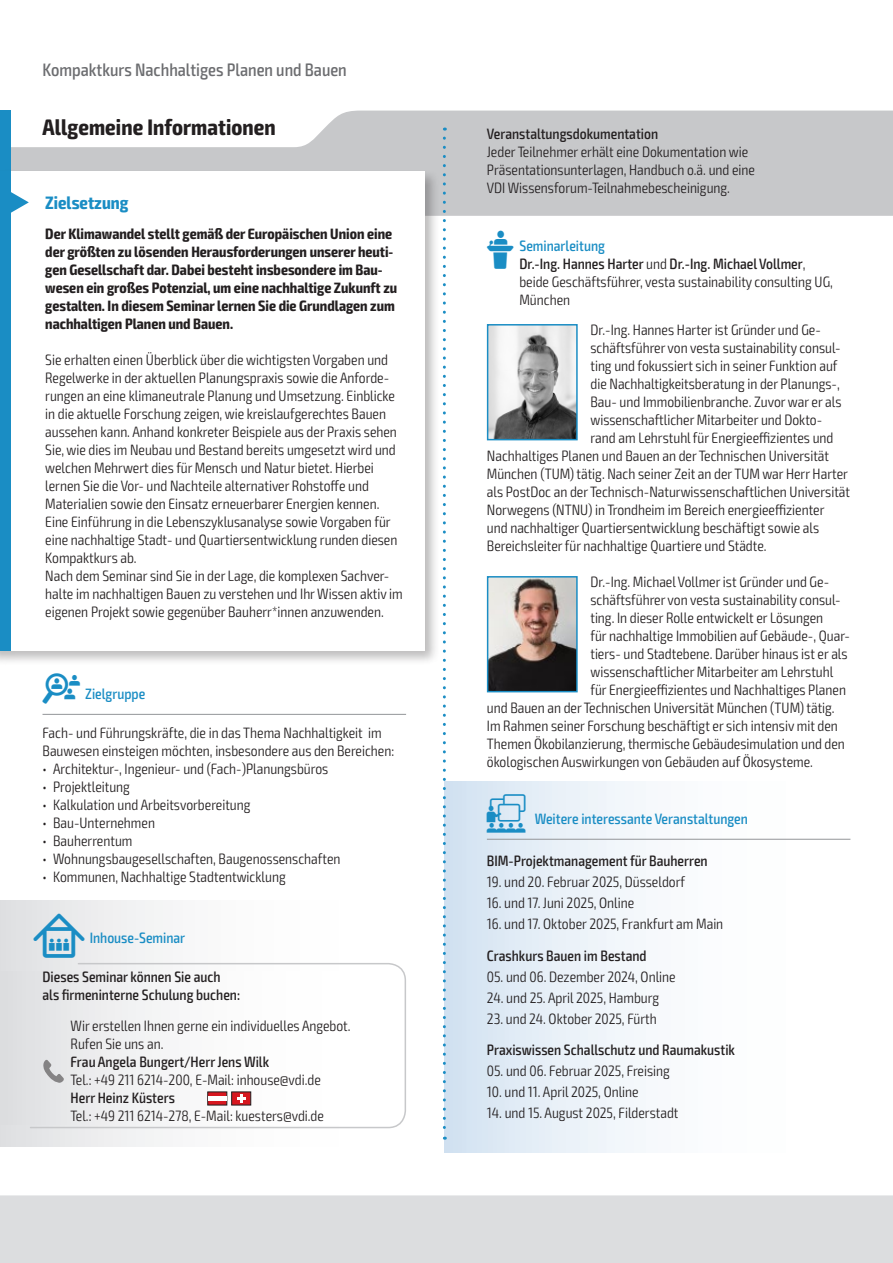
<style>
.page{position:relative;width:893px;height:1263px;background:#fff}
.page>*{position:absolute;margin:0;border:0;box-sizing:border-box;transform-origin:0 0}
.t1{font:700 condensed 22.5px "Exo 2";letter-spacing:.005em;color:#231f20}
.t2{font:500 condensed 18px "Exo 2";color:#6c6d70}
.t3{font:700 condensed 18px "Exo 2";color:#1a8dc4}
.t4{font:300 condensed 15px/18px "Exo 2";color:#231f20}
.t5{font:700 condensed 15px/18px "Exo 2";color:#231f20}
.t6{font:500 condensed 15px/18px "Exo 2";color:#231f20}
.t7{font:500 condensed 15px "Exo 2";color:#1a8dc4}
.s1{font-family:"VDI Iconset S4 A Regular";font-weight:400;font-stretch:normal;color:#1a8dc4}
.s2{font-weight:500;color:#1a8dc4}
.s3{font-weight:500}
.s4{font-family:"VDI Iconset S4 A Regular";font-weight:400;font-stretch:normal}
.s5{font-family:"VDI Iconset S4 A Regular";font-weight:400;font-stretch:normal;font-size:19.5px}
.s6{font-family:"VDI Iconset S4 A Regular";font-weight:400;font-stretch:normal;font-size:15.45px}
</style>
<div class="page">
<div style="left:0;top:1195px;width:893px;height:68px;background:#dcdddf"></div>
<svg style="left:11px;top:111px;width:881px;height:105px;fill:#c7c8ca"></svg>
<hr style="left:892px;top:111px;width:1px;height:105px;background:#1a8dc4">
<div style="left:0;top:111px;width:11px;height:63px;background:#1a8dc4"></div>
<div style="left:0;top:168px;width:440px;height:498px;background:#231f20;opacity:.3"></div>
<div style="left:0;top:171px;width:424px;height:480px;background:#fff"></div>
<div style="left:0;top:171px;width:11px;height:480px;background:#1a8dc4"></div>
<svg style="left:11px;top:192px;width:18px;height:21px"></svg>
<hr style="left:43px;top:714px;width:363px;height:1px;background:#939598">
<div style="left:444px;top:782px;width:406px;height:370px;background:linear-gradient(to right,#d9e6f3,#fff)"></div>
<hr style="left:487px;top:839px;width:363px;height:1px;background:#939598">
<div style="left:0;top:900px;width:406px;height:247px;background:linear-gradient(to right,#e4e5e7,#fff)"></div>
<svg style="left:29px;top:962px;width:377px;height:167px"></svg>
<div style="left:0;top:972px;width:383px;height:152px;background:linear-gradient(to right,#e2e3e5,#fff)"></div>
<svg style="left:207px;top:1091px;width:44px;height:14px"></svg>
<hr style="left:208px;top:1096px;width:19px;height:4px;background:#fff">
<svg style="left:43px;top:1060px;width:21px;height:23px"></svg>
<img style="left:490px;top:579px;width:85px;height:110px">
<div style="left:487px;top:576px;width:91px;height:116px;border:2px solid #1a8dc4"></div>
<img style="left:490px;top:327px;width:85px;height:110px">
<div style="left:487px;top:324px;width:91px;height:116px;border:2px solid #1a8dc4"></div>
<svg style="left:443px;top:138px;width:3px;height:1002px"></svg>
<p class="t2" style="left:43px;top:59px;width:306px">Kompaktkurs Nachhaltiges Planen und Bauen</p>
<h1 class="t1" style="left:43px;top:113px;width:235px">Allgemeine Informationen</h1>
<p class="t6" style="left:487px;top:125px;width:173px">Veranstaltungsdokumentation</p>
<p class="t4" style="left:487px;top:143px;width:270px">Jeder Teilnehmer erhält eine Dokumentation wie<br>Präsentationsunterlagen, Handbuch o.ä. und eine<br>VDI Wissensforum-Teilnahmebescheinigung.</p>
<p class="t5" style="left:45px;top:225px;width:353px">Der Klimawandel stellt gemäß der Europäischen Union eine der größten zu lösenden Herausforderungen unserer heuti&shy;gen Gesellschaft dar. Dabei besteht insbesondere im Bau&shy;wesen ein großes Potenzial, um eine nachhaltige Zukunft zu gestalten. In diesem Seminar lernen Sie die Grundlagen zum nachhaltigen Planen und Bauen.</p>
<p class="t4" style="left:45px;top:351px;width:359px">Sie erhalten einen Überblick über die wichtigsten Vorgaben und Regelwerke in der aktuellen Planungspraxis sowie die Anforde&shy;rungen an eine klimaneutrale Planung und Umsetzung. Einblicke in die aktuelle Forschung zeigen, wie kreislaufgerechtes Bauen aussehen kann. Anhand konkreter Beispiele aus der Praxis sehen Sie, wie dies im Neubau und Bestand bereits umgesetzt wird und welchen Mehrwert dies für Mensch und Natur bietet. Hierbei lernen Sie die Vor- und Nachteile alternativer Rohstoffe und Materialien sowie den Einsatz erneuerbarer Energien kennen.<br>Eine Einführung in die Lebenszyklusanalyse sowie Vorgaben für eine nachhaltige Stadt- und Quartiersentwicklung runden diesen Kompaktkurs ab.<br>Nach dem Seminar sind Sie in der Lage, die komplexen Sachver&shy;halte im nachhaltigen Bauen zu verstehen und Ihr Wissen aktiv im eigenen Projekt sowie gegenüber Bauherr*innen anzuwenden.</p>
<p class="t3" style="left:45px;top:192px;width:85px">Zielsetzung</p>
<p class="t4" style="left:519px;top:237px;width:315px;text-indent:-33px"><span class="s1">L</span> <span class="s2">Seminarleitung<br></span><span class="s3">Dr.-Ing. Hannes Harter</span> und <span class="s3">Dr.-Ing. Michael Vollmer</span>, beide Geschäftsführer, vesta sustainability consulting UG, München</p>
<p class="t4" style="left:590px;top:321px;width:232px">Dr.-Ing. Hannes Harter ist Gründer und Ge-</p>
<p class="t4" style="left:590px;top:339px;width:252px">schäftsführer von vesta sustainability consul-</p>
<p class="t4" style="left:590px;top:357px;width:248px">ting und fokussiert sich in seiner Funktion auf</p>
<p class="t4" style="left:590px;top:375px;width:251px">die Nachhaltigkeitsberatung in der Planungs-,</p>
<p class="t4" style="left:590px;top:393px;width:253px">Bau- und Immobilienbranche. Zuvor war er als</p>
<p class="t4" style="left:590px;top:411px;width:233px">wissenschaftlicher Mitarbeiter und Dokto-</p>
<p class="t4" style="left:590px;top:429px;width:245px">rand am Lehrstuhl für Energieeffizientes und</p>
<p class="t4" style="left:487px;top:447px;width:344px">Nachhaltiges Planen und Bauen an der Technischen Universität</p>
<p class="t4" style="left:487px;top:465px;width:363px">München (TUM) tätig. Nach seiner Zeit an der TUM war Herr Harter</p>
<p class="t4" style="left:487px;top:483px;width:365px">als PostDoc an der Technisch-Naturwissenschaftlichen Universität</p>
<p class="t4" style="left:487px;top:501px;width:339px">Norwegens (NTNU) in Trondheim im Bereich energieeffizienter</p>
<p class="t4" style="left:487px;top:519px;width:334px">und nachhaltiger Quartiersentwicklung beschäftigt sowie als</p>
<p class="t4" style="left:487px;top:537px;width:281px">Bereichsleiter für nachhaltige Quartiere und Städte.</p>
<p class="t4" style="left:590px;top:573px;width:240px">Dr.-Ing. Michael Vollmer ist Gründer und Ge-</p>
<p class="t4" style="left:590px;top:591px;width:252px">schäftsführer von vesta sustainability consul-</p>
<p class="t4" style="left:590px;top:609px;width:234px">ting. In dieser Rolle entwickelt er Lösungen</p>
<p class="t4" style="left:590px;top:627px;width:261px">für nachhaltige Immobilien auf Gebäude-, Quar-</p>
<p class="t4" style="left:590px;top:645px;width:259px">tiers- und Stadtebene. Darüber hinaus ist er als</p>
<p class="t4" style="left:590px;top:663px;width:244px">wissenschaftlicher Mitarbeiter am Lehrstuhl</p>
<p class="t4" style="left:590px;top:681px;width:257px">für Energieeffizientes und Nachhaltiges Planen</p>
<p class="t4" style="left:487px;top:699px;width:349px">und Bauen an der Technischen Universität München (TUM) tätig.</p>
<p class="t4" style="left:487px;top:717px;width:352px">Im Rahmen seiner Forschung beschäftigt er sich intensiv mit den</p>
<p class="t4" style="left:487px;top:735px;width:360px">Themen Ökobilanzierung, thermische Gebäudesimulation und den</p>
<p class="t4" style="left:487px;top:753px;width:328px">ökologischen Auswirkungen von Gebäuden auf Ökosysteme.</p>
<p class="t7" style="left:43px;top:685px;width:104px"><span class="s4">Z</span> Zielgruppe</p>
<p class="t4" style="left:43px;top:724px;width:353px">Fach- und Führungskräfte, die in das Thema Nachhaltigkeit im<br>Bauwesen einsteigen möchten, insbesondere aus den Bereichen:</p>
<p class="t4" style="left:43px;top:760px;width:287px">• Architektur-, Ingenieur- und (Fach-)Planungsbüros</p>
<p class="t4" style="left:43px;top:778px;width:89px">• Projektleitung</p>
<p class="t4" style="left:43px;top:796px;width:209px">• Kalkulation und Arbeitsvorbereitung</p>
<p class="t4" style="left:43px;top:814px;width:114px">• Bau-Unternehmen</p>
<p class="t4" style="left:43px;top:832px;width:91px">• Bauherrentum</p>
<p class="t4" style="left:43px;top:850px;width:299px">• Wohnungsbaugesellschaften, Baugenossenschaften</p>
<p class="t4" style="left:43px;top:868px;width:245px">• Kommunen, Nachhaltige Stadtentwicklung</p>
<p class="t7" style="left:487px;top:810px;width:263px"><span class="s5">W</span> Weitere interessante Veranstaltungen</p>
<p class="t6" style="left:487px;top:852px;width:222px">BIM-Projektmanagement für Bauherren</p>
<p class="t4" style="left:487px;top:873px;width:200px">19. und 20. Februar 2025, Düsseldorf</p>
<p class="t4" style="left:487px;top:894px;width:149px">16. und 17. Juni 2025, Online</p>
<p class="t4" style="left:487px;top:915px;width:238px">16. und 17. Oktober 2025, Frankfurt am Main</p>
<p class="t6" style="left:487px;top:947px;width:161px">Crashkurs Bauen im Bestand</p>
<p class="t4" style="left:487px;top:968px;width:190px">05. und 06. Dezember 2024, Online</p>
<p class="t4" style="left:487px;top:989px;width:174px">24. und 25. April 2025, Hamburg</p>
<p class="t4" style="left:487px;top:1010px;width:171px">23. und 24. Oktober 2025, Fürth</p>
<p class="t6" style="left:487px;top:1041px;width:250px">Praxiswissen Schallschutz und Raumakustik</p>
<p class="t4" style="left:487px;top:1062px;width:185px">05. und 06. Februar 2025, Freising</p>
<p class="t4" style="left:487px;top:1083px;width:153px">10. und 11. April 2025, Online</p>
<p class="t4" style="left:487px;top:1104px;width:193px">14. und 15. August 2025, Filderstadt</p>
<p class="t7" style="left:33px;top:929px;width:153px"><span class="s6">I</span> Inhouse-Seminar</p>
<p class="t6" style="left:43px;top:968px;width:199px">Dieses Seminar können Sie auch als firmeninterne Schulung buchen:</p>
<p class="t4" style="left:71px;top:1017px;width:282px">Wir erstellen Ihnen gerne ein individuelles Angebot.<br>Rufen Sie uns an.</p>
<p class="t6" style="left:71px;top:1053px;width:200px">Frau Angela Bungert/Herr Jens Wilk</p>
<p class="t4" style="left:71px;top:1071px;width:252px">Tel.: +49 211 6214-200, E-Mail: inhouse@vdi.de</p>
<p class="t6" style="left:71px;top:1089px;width:106px">Herr Heinz Küsters</p>
<p class="t4" style="left:71px;top:1107px;width:255px">Tel.: +49 211 6214-278, E-Mail: kuesters@vdi.de</p>
</div>
